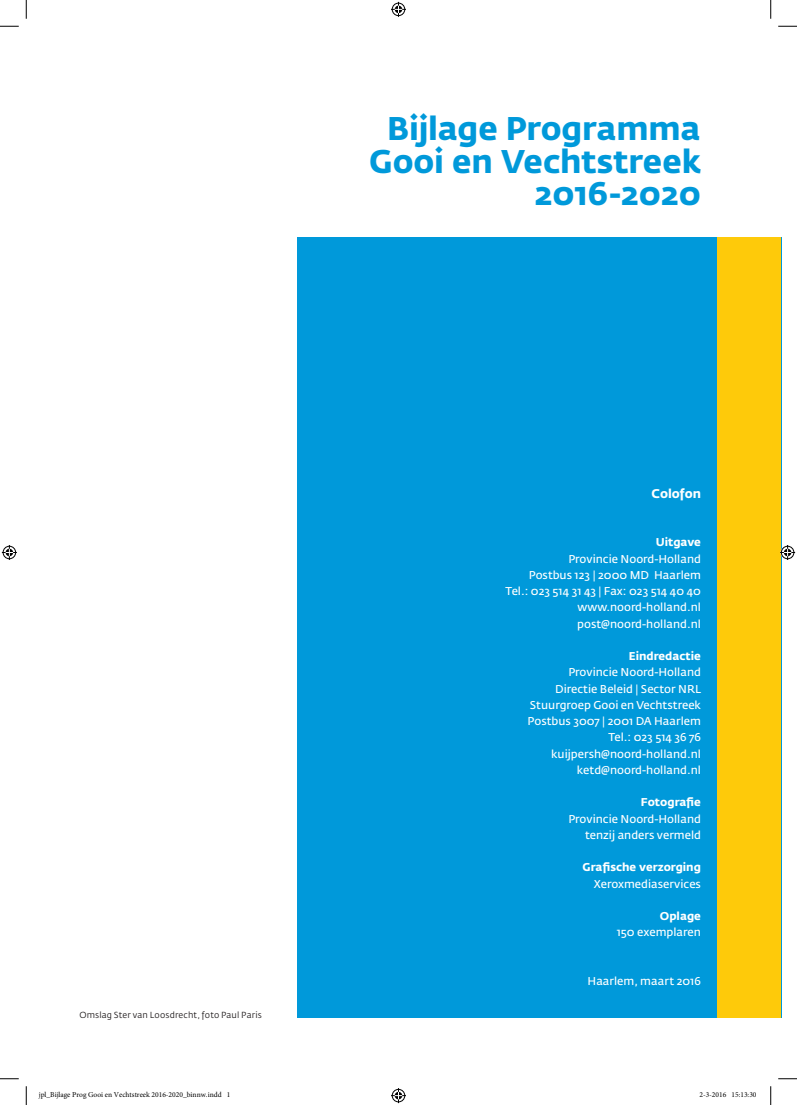
<style>
.page{position:relative;width:797px;height:1105px;background:#fff}
.page>*{position:absolute;margin:0;border:0;box-sizing:border-box;transform-origin:0 0}
.t1{font:700 32.5px/32.5px "Fedra Sans Std";letter-spacing:-.005em;color:#0099da;text-align:right}
.t2{font:700 12.5px "Fedra Sans Std";color:#fff}
.t3{font:600 11.25px/16.2px "Fedra Sans Std";color:#fff;text-align:right}
.t4{font:700 11.25px "Fedra Sans Std";color:#fff}
.t5{font:8.75px "Fedra Sans Std";letter-spacing:.015em;color:#231f20}
.t6{font:7.5px "Minion Pro";color:#000}
.s1{font-weight:400}
</style>
<div class="page">
<div style="left:297px;top:238px;width:484px;height:780px;background:#0099da"></div>
<div style="left:717px;top:238px;width:64px;height:780px;background:#feca0a"></div>
<svg style="left:0;top:25px;width:19px;height:2px"></svg>
<svg style="left:778px;top:25px;width:19px;height:2px"></svg>
<svg style="left:0;top:1078px;width:19px;height:1px"></svg>
<svg style="left:778px;top:1078px;width:19px;height:1px"></svg>
<svg style="left:25px;top:0;width:2px;height:19px"></svg>
<svg style="left:25px;top:1086px;width:2px;height:19px"></svg>
<svg style="left:770px;top:0;width:1px;height:19px"></svg>
<svg style="left:770px;top:1086px;width:1px;height:19px"></svg>
<svg style="left:391px;top:2px;width:15px;height:15px"></svg>
<svg style="left:391px;top:1088px;width:15px;height:15px"></svg>
<svg style="left:2px;top:545px;width:15px;height:15px"></svg>
<svg style="left:780px;top:545px;width:15px;height:15px"></svg>
<h1 class="t1" style="left:369px;top:112px;width:333px">Bijlage Programma<br>Gooi en Vechtstreek<br>2016-2020</h1>
<p class="t5" style="left:79px;top:1010px;width:184px">Omslag Ster van Loosdrecht, foto Paul Paris</p>
<p class="t2" style="left:651px;top:485px;width:51px">Colofon</p>
<p class="t4" style="left:655px;top:535px;width:47px">Uitgave</p>
<p class="t3" style="left:505px;top:551px;width:197px">Provincie Noord-Holland<br>Postbus 123 <span class="s1">|</span> 2000 MD Haarlem<br>Tel.: 023 514 31 43 <span class="s1">|</span> Fax: 023 514 40 40 www.noord-holland.nl post@noord-holland.nl</p>
<p class="t4" style="left:628px;top:649px;width:74px">Eindredactie</p>
<p class="t3" style="left:527px;top:664px;width:175px">Provincie Noord-Holland<br>Directie Beleid <span class="s1">|</span> Sector NRL<br>Stuurgroep Gooi en Vechtstreek<br>Postbus 3007 <span class="s1">|</span> 2001 DA Haarlem<br>Tel.: 023 514 36 76 kuijpersh@noord-holland.nl ketd@noord-holland.nl</p>
<p class="t4" style="left:641px;top:795px;width:62px">Fotografie</p>
<p class="t3" style="left:568px;top:810px;width:134px">Provincie Noord-Holland tenzij anders vermeld</p>
<p class="t4" style="left:582px;top:860px;width:120px">Grafische verzorging</p>
<p class="t3" style="left:593px;top:875px;width:109px">Xeroxmediaservices</p>
<p class="t4" style="left:660px;top:909px;width:43px">Oplage</p>
<p class="t3" style="left:616px;top:924px;width:86px">150 exemplaren</p>
<p class="t3" style="left:587px;top:973px;width:115px">Haarlem, maart 2016</p>
<p class="t6" style="left:39px;top:1090px;width:193px">jpl_Bijlage Prog Gooi en Vechtstreek 2016-2020_binnw.indd 1</p>
<p class="t6" style="left:699px;top:1090px;width:59px">2-3-2016 15:13:30</p>
</div>
